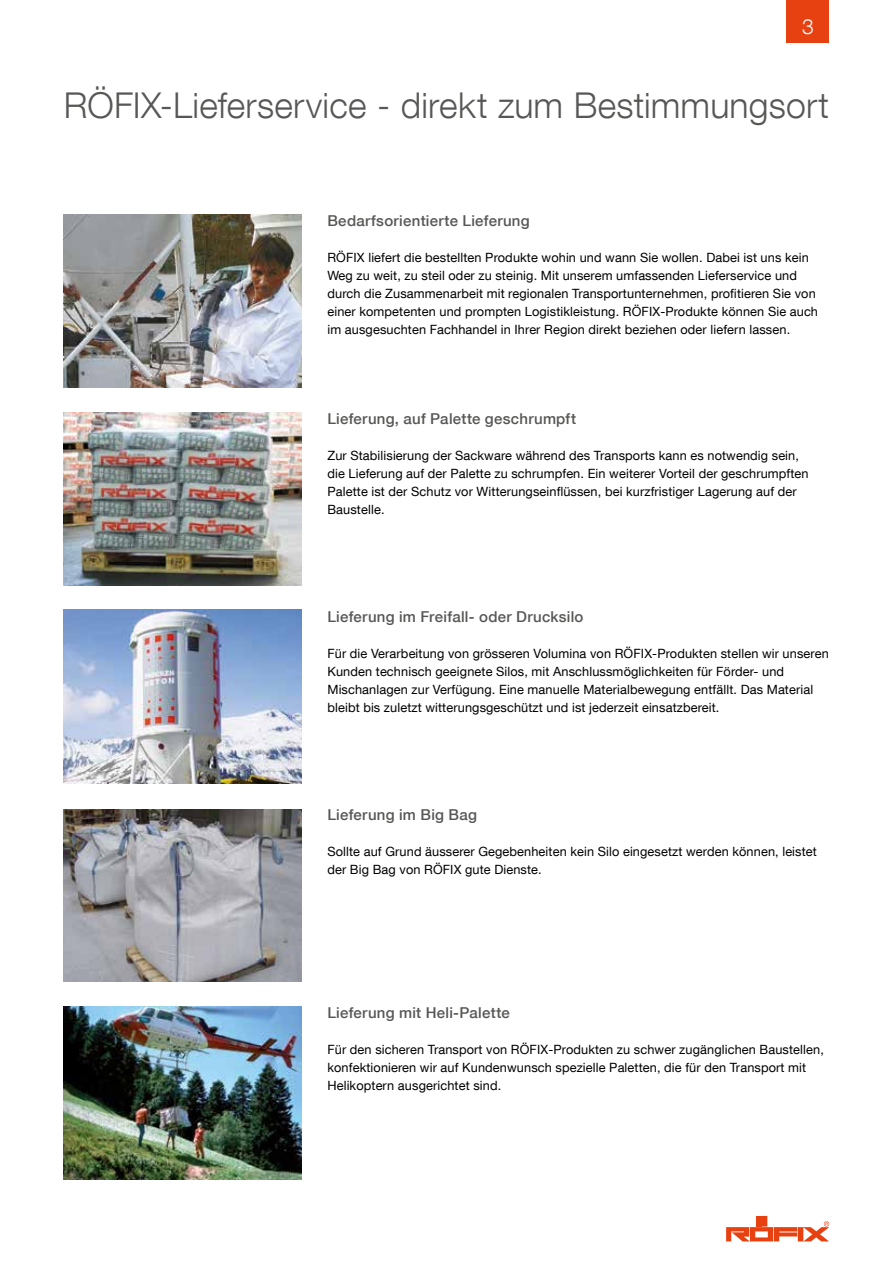
<style>
.page{position:relative;width:893px;height:1263px;background:#fff}
.page>*{position:absolute;margin:0;border:0;box-sizing:border-box;transform-origin:0 0}
.t1{font:300 35.55px "Helvetica Neue LT Com";letter-spacing:.005em;color:#575756}
.t2{font:300 21px "Helvetica Neue LT Com";color:#fff}
.t3{font:500 15px "Helvetica Neue LT Com";letter-spacing:.02em;color:#575756}
.t4{font:12.75px/18px "Helvetica Neue LT Com";letter-spacing:.01em;color:#000}
</style>
<div class="page">
<div style="left:787px;top:0;width:42px;height:43px;background:#e74011"></div>
<div style="left:762px;top:1216px;width:5px;height:10px;background:#e74011"></div>
<div style="left:756px;top:1216px;width:5px;height:10px;background:#e74011"></div>
<svg style="left:726px;top:1221px;width:103px;height:20px"></svg>
<img style="left:64px;top:215px;width:238px;height:173px">
<img style="left:64px;top:412px;width:238px;height:174px">
<img style="left:64px;top:609px;width:238px;height:175px">
<img style="left:64px;top:809px;width:238px;height:173px">
<img style="left:64px;top:1007px;width:238px;height:173px">
<h2 class="t2" style="left:802px;top:13px;width:13px">3</h2>
<h1 class="t1" style="left:64px;top:83px;width:767px">RÖFIX-Lieferservice - direkt zum Bestimmungsort</h1>
<p class="t3" style="left:327px;top:211px;width:204px">Bedarfsorientierte Lieferung</p>
<p class="t4" style="left:327px;top:248px;width:492px">RÖFIX liefert die bestellten Produkte wohin und wann Sie wollen. Dabei ist uns kein Weg zu weit, zu steil oder zu steinig. Mit unserem umfassenden Lieferservice und durch die Zusammenarbeit mit regionalen Transportunternehmen, profitieren Sie von einer kompetenten und prompten Logistikleistung. RÖFIX-Produkte können Sie auch im ausgesuchten Fachhandel in Ihrer Region direkt beziehen oder liefern lassen.</p>
<p class="t3" style="left:327px;top:409px;width:250px">Lieferung, auf Palette geschrumpft</p>
<p class="t4" style="left:327px;top:446px;width:483px">Zur Stabilisierung der Sackware während des Transports kann es notwendig sein, die Lieferung auf der Palette zu schrumpfen. Ein weiterer Vorteil der geschrumpften Palette ist der Schutz vor Witterungseinflüssen, bei kurzfristiger Lagerung auf der Baustelle.</p>
<p class="t3" style="left:327px;top:607px;width:258px">Lieferung im Freifall- oder Drucksilo</p>
<p class="t4" style="left:327px;top:644px;width:503px">Für die Verarbeitung von grösseren Volumina von RÖFIX-Produkten stellen wir unseren Kunden technisch geeignete Silos, mit Anschlussmöglichkeiten für Förder- und Mischanlagen zur Verfügung. Eine manuelle Materialbewegung entfällt. Das Material bleibt bis zuletzt witterungsgeschützt und ist jederzeit einsatzbereit.</p>
<p class="t3" style="left:327px;top:805px;width:151px">Lieferung im Big Bag</p>
<p class="t4" style="left:327px;top:842px;width:491px">Sollte auf Grund äusserer Gegebenheiten kein Silo eingesetzt werden können, leistet der Big Bag von RÖFIX gute Dienste.</p>
<p class="t3" style="left:327px;top:1003px;width:184px">Lieferung mit Heli-Palette</p>
<p class="t4" style="left:327px;top:1040px;width:498px">Für den sicheren Transport von RÖFIX-Produkten zu schwer zugänglichen Baustellen, konfektionieren wir auf Kundenwunsch spezielle Paletten, die für den Transport mit<br>Helikoptern ausgerichtet sind.</p>
</div>
